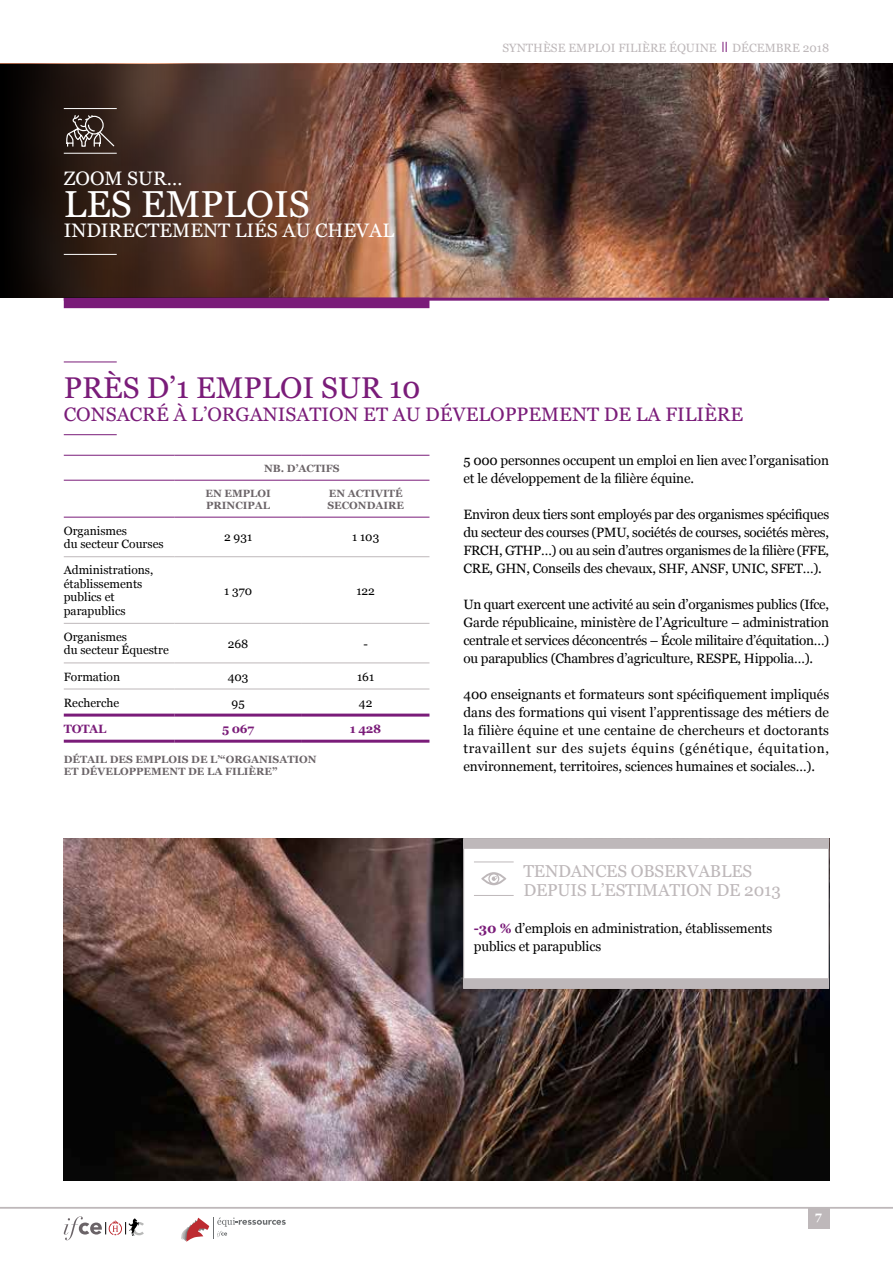
<style>
.page{position:relative;width:893px;height:1263px;background:#fff}
.page>*{position:absolute;margin:0;border:0;box-sizing:border-box;transform-origin:0 0}
.t1{font:37.5px "Georgia";color:#fff}
.t2{font:30px "Georgia";color:#7a1c79}
.t3{font:19.5px "Georgia";color:#7a1c79}
.t4{font:19.5px "Georgia";color:#fff}
.t5{font:17.25px/18.6px "Georgia";letter-spacing:-.01em;color:#beb8ba}
.t6{font:13.5px/18px "Georgia";letter-spacing:-.015em;color:#000;text-align:justify}
.t7{font:12px/13.5px "Georgia";color:#000}
.t8{font:12px "Georgia";color:#beb8ba}
.t9{font:700 12px "Georgia";letter-spacing:-.02em;color:#7a1c79}
.t10{font:700 12px "Georgia";color:#fff}
.t11{font:700 10.5px/12px "Georgia";color:#6b6468}
.s1{font-weight:700;color:#7a1c79}
</style>
<div class="page">
<svg style="left:64px;top:1216px;width:80px;height:24px"></svg>
<div style="left:808px;top:1208px;width:21px;height:21px;background:#beb8ba"></div>
<svg style="left:181px;top:1217px;width:105px;height:25px"></svg>
<hr style="left:0;top:1207px;width:893px;height:1px;background:#beb8ba">
<img style="left:64px;top:838px;width:765px;height:342px">
<img style="left:396px;top:64px;width:497px;height:234px">
<div style="left:64px;top:298px;width:365px;height:10px;background:#7a1c79"></div>
<hr style="left:64px;top:298px;width:765px;height:3px;background:#7a1c79">
<hr style="left:64px;top:623px;width:110px;height:1px;background:#beb8ba">
<hr style="left:174px;top:623px;width:128px;height:1px;background:#beb8ba">
<hr style="left:302px;top:623px;width:127px;height:1px;background:#beb8ba">
<hr style="left:64px;top:663px;width:110px;height:1px;background:#beb8ba">
<hr style="left:174px;top:663px;width:128px;height:1px;background:#beb8ba">
<hr style="left:302px;top:663px;width:127px;height:1px;background:#beb8ba">
<hr style="left:64px;top:689px;width:110px;height:1px;background:#beb8ba">
<hr style="left:174px;top:689px;width:128px;height:1px;background:#beb8ba">
<hr style="left:302px;top:689px;width:127px;height:1px;background:#beb8ba">
<hr style="left:64px;top:455px;width:110px;height:1px;background:#7a1c79">
<hr style="left:174px;top:455px;width:128px;height:1px;background:#7a1c79">
<hr style="left:302px;top:455px;width:127px;height:1px;background:#7a1c79">
<hr style="left:64px;top:480px;width:110px;height:1px;background:#7a1c79">
<hr style="left:174px;top:480px;width:128px;height:1px;background:#7a1c79">
<hr style="left:302px;top:480px;width:127px;height:1px;background:#7a1c79">
<hr style="left:64px;top:714px;width:110px;height:3px;background:#7a1c79">
<hr style="left:174px;top:714px;width:128px;height:3px;background:#7a1c79">
<hr style="left:302px;top:714px;width:127px;height:3px;background:#7a1c79">
<hr style="left:64px;top:740px;width:110px;height:3px;background:#7a1c79">
<hr style="left:174px;top:740px;width:128px;height:3px;background:#7a1c79">
<hr style="left:302px;top:740px;width:127px;height:3px;background:#7a1c79">
<hr style="left:64px;top:517px;width:110px;height:1px;background:#7a1c79">
<hr style="left:174px;top:517px;width:128px;height:1px;background:#7a1c79">
<hr style="left:302px;top:517px;width:127px;height:1px;background:#7a1c79">
<hr style="left:64px;top:556px;width:110px;height:1px;background:#beb8ba">
<hr style="left:174px;top:556px;width:128px;height:1px;background:#beb8ba">
<hr style="left:302px;top:556px;width:127px;height:1px;background:#beb8ba">
<svg style="left:0;top:64px;width:396px;height:234px;background:#523529"></svg>
<hr style="left:64px;top:108px;width:53px;height:1px;background:#fff">
<hr style="left:64px;top:153px;width:53px;height:1px;background:#fff">
<hr style="left:64px;top:254px;width:53px;height:1px;background:#fff">
<svg style="left:66px;top:114px;width:49px;height:34px;background:#544842"></svg>
<hr style="left:64px;top:361px;width:53px;height:1px;background:#7a1c79">
<hr style="left:64px;top:434px;width:53px;height:1px;background:#7a1c79">
<div style="left:463px;top:838px;width:366px;height:151px;background:#fff;border:1px solid #beb8ba"></div>
<div style="left:463px;top:838px;width:366px;height:11px;background:#beb8ba"></div>
<div style="left:463px;top:978px;width:366px;height:11px;background:#beb8ba"></div>
<hr style="left:474px;top:861px;width:40px;height:1px;background:#beb8ba">
<hr style="left:474px;top:895px;width:40px;height:1px;background:#beb8ba">
<svg style="left:481px;top:872px;width:25px;height:13px"></svg>
<svg style="left:723px;top:42px;width:4px;height:10px"></svg>
<h3 class="t4" style="left:64px;top:167px;width:120px">ZOOM SUR…</h3>
<h1 class="t1" style="left:64px;top:183px;width:248px">LES EMPLOIS</h1>
<h3 class="t4" style="left:64px;top:220px;width:332px">INDIRECTEMENT LIÉS AU CHEVAL</h3>
<p class="t8" style="left:503px;top:41px;width:216px">SYNTHÈSE EMPLOI FILIÈRE ÉQUINE</p>
<p class="t8" style="left:732px;top:41px;width:98px">DÉCEMBRE 2018</p>
<h2 class="t2" style="left:64px;top:370px;width:358px">PRÈS D’1 EMPLOI SUR 10</h2>
<h3 class="t3" style="left:64px;top:404px;width:681px">CONSACRÉ À L’ORGANISATION ET AU DÉVELOPPEMENT DE LA FILIÈRE</h3>
<p class="t11" style="left:264px;top:461px;width:77px">NB. D’ACTIFS</p>
<p class="t11" style="left:206px;top:486px;width:67px">EN EMPLOI<br>PRINCIPAL</p>
<p class="t11" style="left:327px;top:486px;width:78px">EN ACTIVITÉ<br>SECONDAIRE</p>
<p class="t7" style="left:64px;top:524px;width:101px">Organismes<br>du secteur Courses</p>
<p class="t7" style="left:224px;top:531px;width:30px">2 931</p>
<p class="t7" style="left:352px;top:531px;width:29px">1 103</p>
<p class="t7" style="left:64px;top:563px;width:91px">Administrations, établissements publics et parapublics</p>
<p class="t7" style="left:224px;top:584px;width:30px">1 370</p>
<p class="t7" style="left:356px;top:584px;width:20px">122</p>
<p class="t7" style="left:64px;top:630px;width:107px">Organismes<br>du secteur Équestre</p>
<p class="t7" style="left:228px;top:637px;width:22px">268</p>
<p class="t7" style="left:363px;top:637px;width:6px">-</p>
<p class="t7" style="left:64px;top:670px;width:58px">Formation</p>
<p class="t7" style="left:228px;top:670px;width:22px">403</p>
<p class="t7" style="left:357px;top:670px;width:19px">161</p>
<p class="t7" style="left:64px;top:696px;width:57px">Recherche</p>
<p class="t7" style="left:232px;top:696px;width:15px">95</p>
<p class="t7" style="left:359px;top:696px;width:15px">42</p>
<p class="t9" style="left:64px;top:719px;width:44px">TOTAL</p>
<p class="t9" style="left:222px;top:719px;width:34px">5 067</p>
<p class="t9" style="left:350px;top:719px;width:33px">1 428</p>
<p class="t11" style="left:64px;top:753px;width:254px">DÉTAIL DES EMPLOIS DE L’“ORGANISATION<br>ET DÉVELOPPEMENT DE LA FILIÈRE”</p>
<p class="t6" style="left:463px;top:451px;width:367px">5 000 personnes occupent un emploi en lien avec l’organisation et le développement de la filière équine.</p>
<p class="t6" style="left:463px;top:505px;width:367px">Environ deux tiers sont employés par des organismes spécifiques du secteur des courses (PMU, sociétés de courses, sociétés mères, FRCH, GTHP…) ou au sein d’autres organismes de la filière (FFE, CRE, GHN, Conseils des chevaux, SHF, ANSF, UNIC, SFET…).</p>
<p class="t6" style="left:463px;top:595px;width:367px">Un quart exercent une activité au sein d’organismes publics (Ifce, Garde républicaine, ministère de l’Agriculture – administration centrale et services déconcentrés – École militaire d’équitation…) ou parapublics (Chambres d’agriculture, RESPE, Hippolia…).</p>
<p class="t6" style="left:463px;top:685px;width:367px">400 enseignants et formateurs sont spécifiquement impliqués dans des formations qui visent l’apprentissage des métiers de la filière équine et une centaine de chercheurs et doctorants travaillent sur des sujets équins (génétique, équitation, environnement, territoires, sciences humaines et sociales…).</p>
<p class="t5" style="left:523px;top:862px;width:259px">TENDANCES OBSERVABLES<br>DEPUIS L’ESTIMATION DE 2013</p>
<p class="t6" style="left:474px;top:919px;width:300px"><span class="s1">-30 %</span> d’emplois en administration, établissements publics et parapublics</p>
<p class="t10" style="left:815px;top:1207px;width:8px">7</p>
</div>
